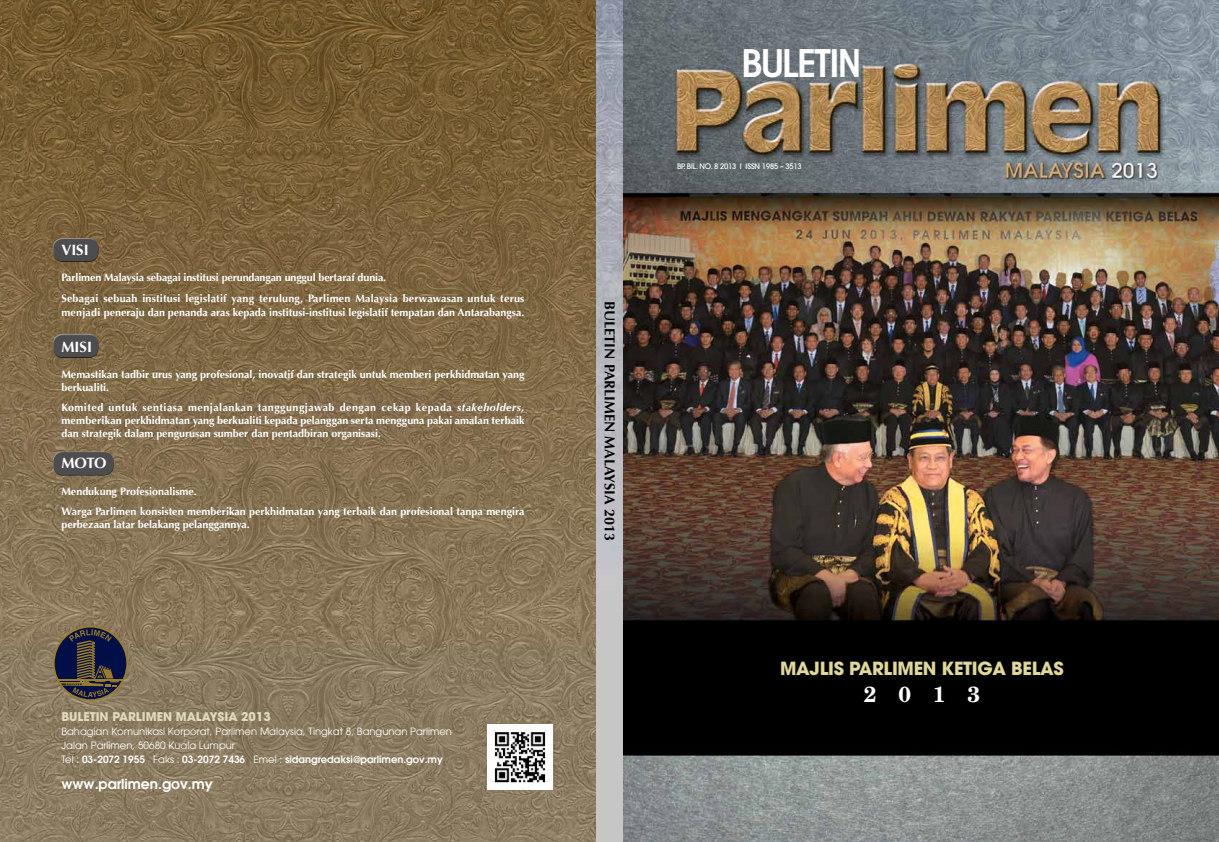
<style>
.page{position:relative;width:1219px;height:842px;background:#fff}
.page>*{position:absolute;margin:0;border:0;box-sizing:border-box;transform-origin:0 0}
.t1{font:600 condensed 38.5px "Avant Garde";letter-spacing:-.055em;color:#fff}
.t2{font:700 22px "New Century Schlbk";color:#fff}
.t3{font:700 18px "Avant Garde";letter-spacing:-.015em;color:#e0d898}
.t4{font:700 14.9px "Optima";color:#fff}
.t5{font:700 14.4px "Optima";color:#000}
.t6{font:600 13.9px "Avant Garde";color:#fff}
.t7{font:700 12px "Avant Garde";color:#dfdbbb}
.t8{font:700 10.8px/12.9px "Optima";color:#fff}
.t9{font:700 10.8px/20.4px "Optima";letter-spacing:.02em;color:#fff}
.t10{font:10px/14px "Avant Garde";color:#fff}
.t11{font:500 7.5px "Avant Garde";letter-spacing:-.02em;color:#fff}
.s1{font-style:italic}
.s2{font-weight:600}
</style>
<div class="page">
<img style="left:595px;top:0;width:624px;height:842px">
<svg style="left:0;top:0;width:595px;height:842px;background:#826c4a"></svg>
<svg style="left:53px;top:626px;width:75px;height:75px"></svg>
<div style="left:55px;top:627px;width:71px;height:72px;background:#000f47;border-radius:50%"></div>
<hr style="left:58px;top:679px;width:65px;height:1px;background:#9b7d27">
<svg style="left:59px;top:629px;width:61px;height:68px"></svg>
<img style="left:488px;top:724px;width:65px;height:65px">
<div style="left:52px;top:237px;width:47px;height:20px;background:#fff;opacity:.75"></div>
<div style="left:52px;top:241px;width:48px;height:22px;background:#000;opacity:.75"></div>
<div style="left:52px;top:333px;width:47px;height:20px;background:#fff;opacity:.75"></div>
<div style="left:52px;top:337px;width:48px;height:22px;background:#000;opacity:.75"></div>
<div style="left:52px;top:450px;width:62px;height:21px;background:#fff;opacity:.75"></div>
<div style="left:52px;top:455px;width:63px;height:21px;background:#000;opacity:.75"></div>
<h3 class="t4" style="left:61px;top:241px;width:29px">VISI</h3>
<p class="t9" style="left:61px;top:267px;width:465px">Parlimen Malaysia sebagai institusi perundangan unggul bertaraf dunia.<br>Sebagai sebuah institusi legislatif yang terulung, Parlimen Malaysia berwawasan untuk terus</p>
<p class="t8" style="left:61px;top:306px;width:464px">menjadi peneraju dan penanda aras kepada institusi-institusi legislatif tempatan dan Antarabangsa.</p>
<h3 class="t4" style="left:61px;top:338px;width:32px">MISI</h3>
<p class="t8" style="left:61px;top:368px;width:464px">Memastikan tadbir urus yang profesional, inovatif dan strategik untuk memberi perkhidmatan yang berkualiti.</p>
<p class="t8" style="left:61px;top:401px;width:465px;text-align:justify">Komited untuk sentiasa menjalankan tanggungjawab dengan cekap kepada <span class="s1">stakeholders, </span>memberikan perkhidmatan yang berkualiti kepada pelanggan serta mengguna pakai amalan terbaik dan strategik dalam pengurusan sumber dan pentadbiran organisasi.</p>
<h3 class="t4" style="left:61px;top:454px;width:47px">MOTO</h3>
<p class="t8" style="left:61px;top:481px;width:465px;line-height:20.4px">Mendukung Profesionalisme.<br>Warga Parlimen konsisten memberikan perkhidmatan yang terbaik dan profesional tanpa mengira</p>
<p class="t8" style="left:61px;top:518px;width:190px">perbezaan latar belakang pelanggannya.</p>
<p class="t7" style="left:61px;top:708px;width:211px">BULETIN PARLIMEN MALAYSIA 2013</p>
<p class="t10" style="left:61px;top:724px;width:392px">Bahagian Komunikasi Korporat, Parlimen Malaysia, Tingkat 8, Bangunan Parlimen<br>Jalan Parlimen, 50680 Kuala Lumpur<br>Tel : <span class="s2">03-2072 1955</span> Faks : <span class="s2">03-2072 7436</span> Emel : <span class="s2">sidangredaksi@parlimen.gov.my</span></p>
<p class="t6" style="left:61px;top:775px;width:153px">www.parlimen.gov.my</p>
<h3 class="t5" style="left:618px;top:301px;width:241px;rotate:90deg">BULETIN PARLIMEN MALAYSIA 2013</h3>
<h1 class="t1" style="left:741px;top:40px;width:122px">BULETIN</h1>
<p class="t11" style="left:677px;top:161px;width:126px">BP. BIL. NO. 8 2013 I ISSN 1985 – 3513</p>
<h3 class="t3" style="left:780px;top:657px;width:285px">MAJLIS PARLIMEN KETIGA BELAS</h3>
<h2 class="t2" style="left:864px;top:680px;width:118px">2013</h2>
</div>
